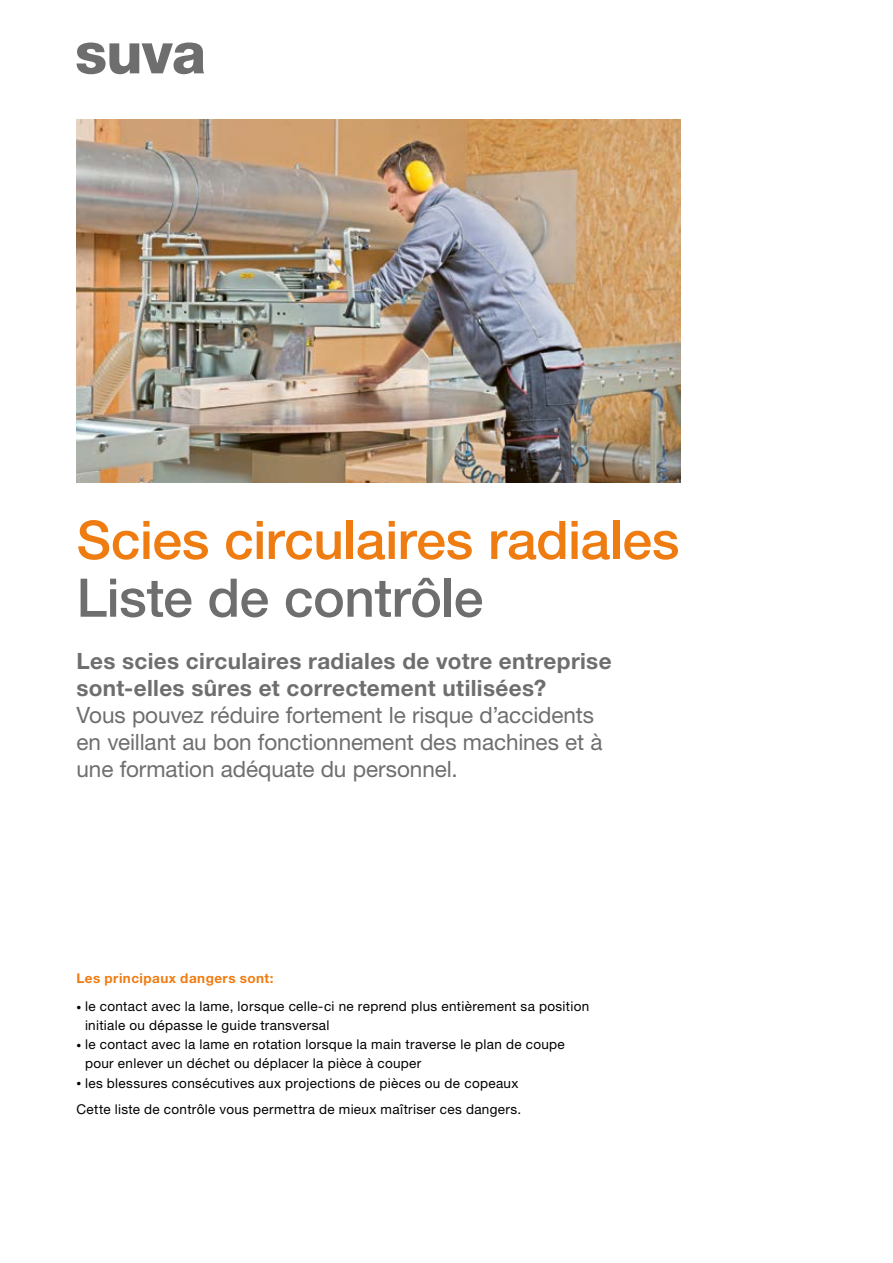
<style>
.page{position:relative;width:893px;height:1263px;background:#fff}
.page>*{position:absolute;margin:0;border:0;box-sizing:border-box;transform-origin:0 0}
.S1_Titel_kommunikati{font:500 53.25px "Helvetica Neue LT Std";letter-spacing:-.01em;color:#ef7c11}
.S1_Titel_sachlich{font:500 53.25px "Helvetica Neue LT Std";letter-spacing:-.01em;color:#6e6e6e}
.S1_Untertitel_02{font:22.5px/27px "Helvetica Neue LT Std";letter-spacing:-.005em;color:#6e6e6e}
.S1_Untertitel_01{font:700 22.5px/27px "Helvetica Neue LT Std";letter-spacing:.015em;color:#6e6e6e}
.S1_Fliesstext{font:13.5px/19.2px "Helvetica Neue LT Std";letter-spacing:.025em;color:#000}
.S1_Hauptgefahren{font:700 13.5px "Helvetica Neue LT Std";letter-spacing:.035em;color:#ef7c11}
.s1{font-weight:300;font-size:9.75px}
</style>
<div class="page">
<svg style="left:77px;top:43px;width:127px;height:31px"></svg>
<img style="left:77px;top:119px;width:603px;height:364px">
<p class="S1_Titel_kommunikati" style="left:77px;top:508px;width:604px">Scies circulaires radiales</p>
<p class="S1_Titel_sachlich" style="left:77px;top:566px;width:408px">Liste de contrôle</p>
<p class="S1_Untertitel_01" style="left:77px;top:647px;width:537px">Les scies circulaires radiales de votre entreprise sont-elles sûres et correctement utilisées?</p>
<p class="S1_Untertitel_02" style="left:77px;top:701px;width:528px">Vous pouvez réduire fortement le risque d’accidents en veillant au bon fonctionnement des machines et à une formation adéquate du personnel.</p>
<p class="S1_Hauptgefahren" style="left:77px;top:970px;width:199px">Les principaux dangers sont:</p>
<p class="S1_Fliesstext" style="left:85px;top:996px;width:506px;text-indent:-9px"><span class="s1">•</span> le contact avec la lame, lorsque celle-ci ne reprend plus entièrement sa position initiale ou dépasse le guide transversal</p>
<p class="S1_Fliesstext" style="left:85px;top:1035px;width:481px;text-indent:-9px"><span class="s1">•</span> le contact avec la lame en rotation lorsque la main traverse le plan de coupe pour enlever un déchet ou déplacer la pièce à couper</p>
<p class="S1_Fliesstext" style="left:77px;top:1073px;width:443px"><span class="s1">•</span> les blessures consécutives aux projections de pièces ou de copeaux</p>
<p class="S1_Fliesstext" style="left:77px;top:1099px;width:446px">Cette liste de contrôle vous permettra de mieux maîtriser ces dangers.</p>
</div>
